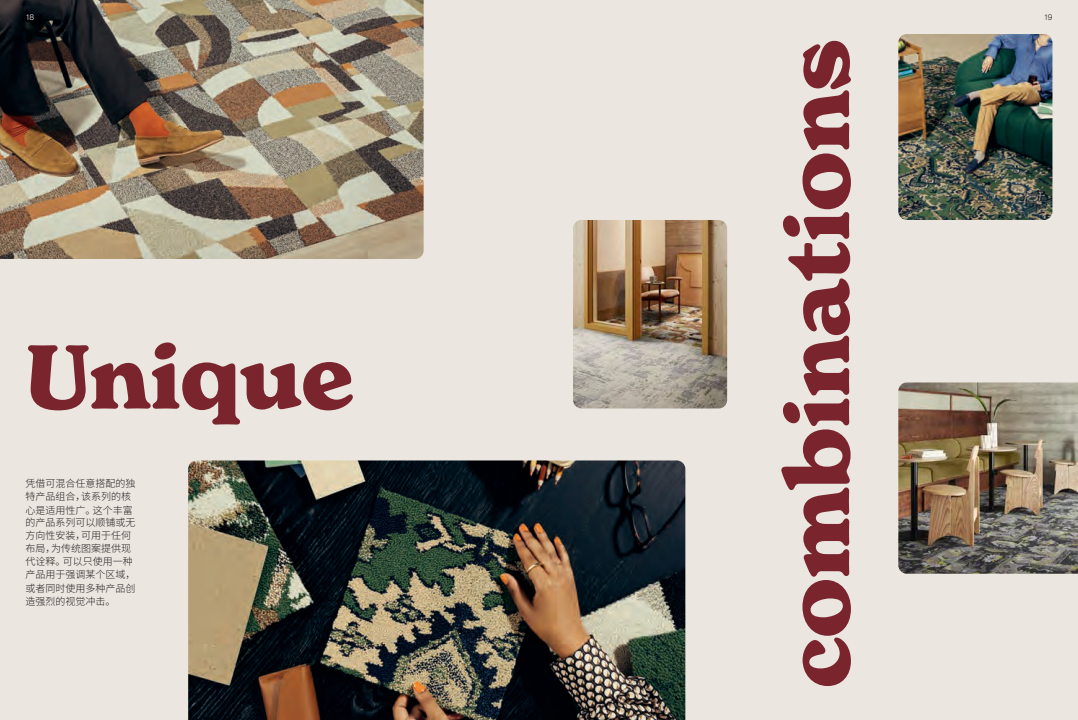
<style>
.page{position:relative;width:1078px;height:720px;background:#fff}
.page>*{position:absolute;margin:0;border:0;box-sizing:border-box;transform-origin:0 0}
.t1{font:700 88px "New Spirit";letter-spacing:-.01em;color:#7a252e}
.t2{font:300 10px/13.1px "Source Han Sans CN";color:#231f20}
.t3{font:300 8px "Akzidenz Grotesk Pro";color:#fff}
.t4{font:300 8px "Akzidenz Grotesk Pro";color:#231f20}
</style>
<div class="page">
<div style="left:0;top:0;width:1077px;height:720px;background:#ebe6e0"></div>
<img style="left:898px;top:34px;width:154px;height:186px">
<img style="left:573px;top:220px;width:154px;height:188px">
<img style="left:898px;top:382px;width:179px;height:192px">
<img style="left:0;top:0;width:423px;height:259px">
<img style="left:188px;top:460px;width:497px;height:260px">
<p class="t3" style="left:26px;top:12px;width:10px">18</p>
<p class="t4" style="left:1043px;top:12px;width:10px">19</p>
<h1 class="t1" style="left:26px;top:323px;width:330px">Unique</h1>
<p class="t2" style="left:26px;top:477px;width:111px">凭借可混合任意搭配的独特产品组合，该系列的核心是适用性广。 这个丰富</p>
<p class="t2" style="left:26px;top:516px;width:112px">的产品系列可以顺铺或无方向性安装，可用于任何布局，为传统图案提供现代诠释。 可以只使用一种产品用于强调某个区域，或者同时使用多种产品创造强烈的视觉冲击。</p>
<h1 class="t1" style="left:762px;top:688px;width:650px;rotate:-90deg">combinations</h1>
</div>
